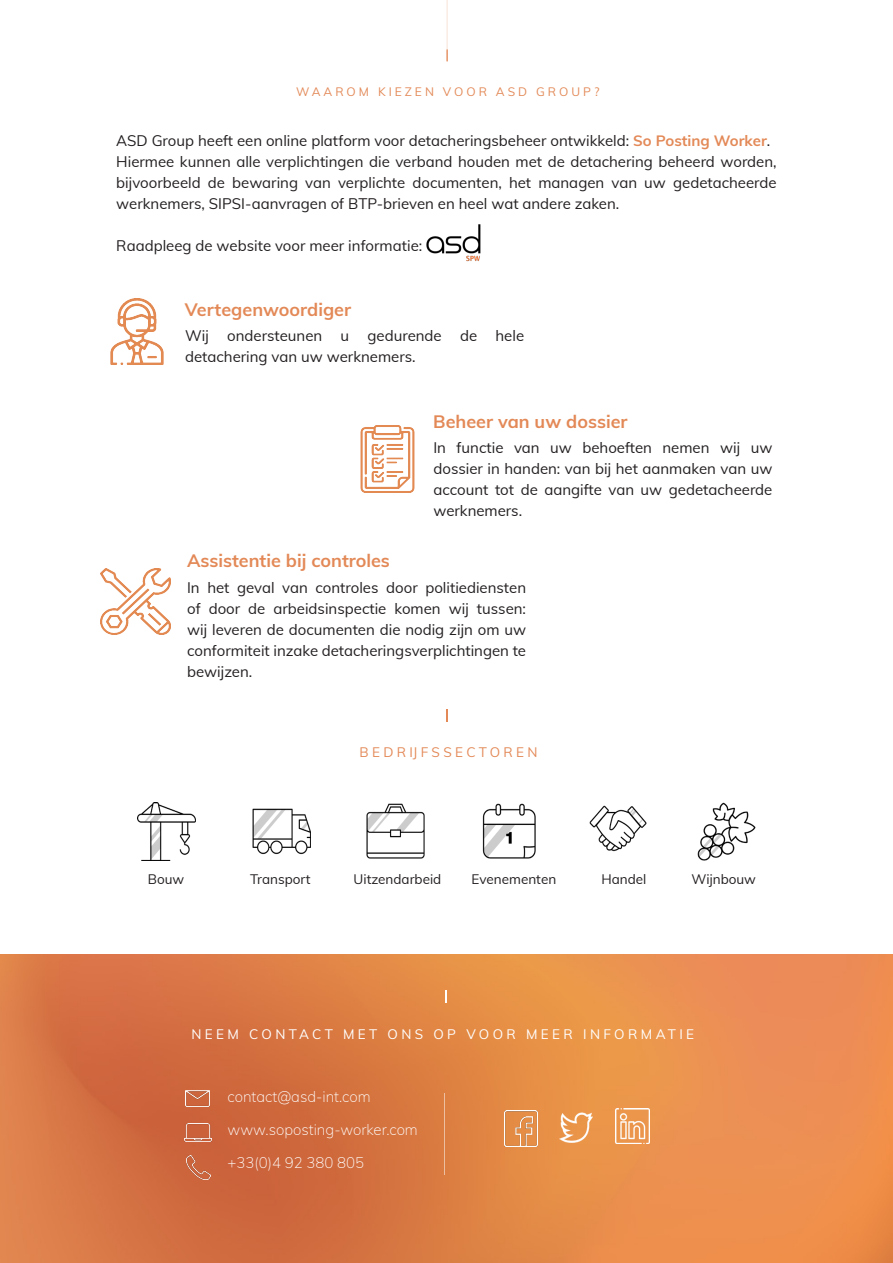
<style>
.page{position:relative;width:893px;height:1263px;background:#fff}
.page>*{position:absolute;margin:0;border:0;box-sizing:border-box;transform-origin:0 0}
.t1{font:700 18px "Muli";color:#e38957}
.t2{font:15px/21px "Muli";color:#231f20;text-align:justify}
.t3{font:200 15px "Muli";color:#fff}
.t4{font:13.5px "Muli";color:#231f20}
.t5{font:13.5px "Muli";letter-spacing:.25em;color:#fff}
.t6{font:13.5px "Muli";letter-spacing:.25em;color:#e38957}
.t7{font:12px "Muli";letter-spacing:.25em;color:#e38957}
.s1{font-weight:700;color:#e38957}
</style>
<div class="page">
<svg style="left:446px;top:0;width:2px;height:62px"></svg>
<img style="left:0;top:955px;width:893px;height:308px">
<svg style="left:445px;top:990px;width:1px;height:12px"></svg>
<img style="left:138px;top:803px;width:57px;height:57px">
<hr style="left:445px;top:1093px;width:1px;height:81px;background:#fff">
<img style="left:186px;top:1090px;width:24px;height:16px">
<img style="left:184px;top:1123px;width:27px;height:19px">
<img style="left:187px;top:1155px;width:24px;height:24px">
<img style="left:504px;top:1111px;width:33px;height:35px">
<img style="left:560px;top:1110px;width:33px;height:35px">
<img style="left:616px;top:1109px;width:33px;height:35px">
<svg style="left:447px;top:709px;width:1px;height:12px"></svg>
<img style="left:253px;top:809px;width:57px;height:45px">
<img style="left:367px;top:804px;width:57px;height:55px">
<img style="left:483px;top:804px;width:53px;height:55px">
<img style="left:589px;top:806px;width:57px;height:46px">
<img style="left:698px;top:803px;width:57px;height:57px">
<img style="left:110px;top:298px;width:54px;height:67px">
<img style="left:360px;top:426px;width:55px;height:66px">
<img style="left:101px;top:568px;width:69px;height:67px">
<img style="left:426px;top:225px;width:54px;height:36px">
<p class="t7" style="left:296px;top:83px;width:305px">WAAROM KIEZEN VOOR ASD GROUP?</p>
<p class="t2" style="left:116px;top:129px;width:656px">ASD Group heeft een online platform voor detacheringsbeheer ontwikkeld: <span class="s1">So Posting Worker</span>.</p>
<p class="t2" style="left:116px;top:150px;width:662px">Hiermee kunnen alle verplichtingen die verband houden met de detachering beheerd worden, bijvoorbeeld de bewaring van verplichte documenten, het managen van uw gedetacheerde werknemers, SIPSI-aanvragen of BTP-brieven en heel wat andere zaken.</p>
<p class="t2" style="left:116px;top:234px;width:307px">Raadpleeg de website voor meer informatie:</p>
<p class="t1" style="left:185px;top:296px;width:168px">Vertegenwoordiger</p>
<p class="t2" style="left:185px;top:324px;width:340px">Wij ondersteunen u gedurende de hele detachering van uw werknemers.</p>
<p class="t1" style="left:433px;top:409px;width:196px">Beheer van uw dossier</p>
<p class="t1" style="left:187px;top:547px;width:204px">Assistentie bij controles</p>
<p class="t2" style="left:433px;top:437px;width:340px">In functie van uw behoeften nemen wij uw dossier in handen: van bij het aanmaken van uw account tot de aangifte van uw gedetacheerde werknemers.</p>
<p class="t2" style="left:187px;top:577px;width:340px">In het geval van controles door politiediensten of door de arbeidsinspectie komen wij tussen: wij leveren de documenten die nodig zijn om uw conformiteit inzake detacheringsverplichtingen te bewijzen.</p>
<p class="t6" style="left:360px;top:742px;width:180px">BEDRIJFSSECTOREN</p>
<p class="t4" style="left:148px;top:869px;width:38px">Bouw</p>
<p class="t4" style="left:250px;top:869px;width:62px">Transport</p>
<p class="t4" style="left:354px;top:869px;width:89px">Uitzendarbeid</p>
<p class="t4" style="left:472px;top:869px;width:86px">Evenementen</p>
<p class="t4" style="left:601px;top:869px;width:46px">Handel</p>
<p class="t4" style="left:691px;top:869px;width:66px">Wijnbouw</p>
<p class="t5" style="left:191px;top:1024px;width:504px">NEEM CONTACT MET ONS OP VOOR MEER INFORMATIE</p>
<p class="t3" style="left:227px;top:1086px;width:145px">contact@asd-int.com</p>
<p class="t3" style="left:227px;top:1119px;width:192px">www.soposting-worker.com</p>
<p class="t3" style="left:227px;top:1152px;width:138px">+33(0)4 92 380 805</p>
</div>
